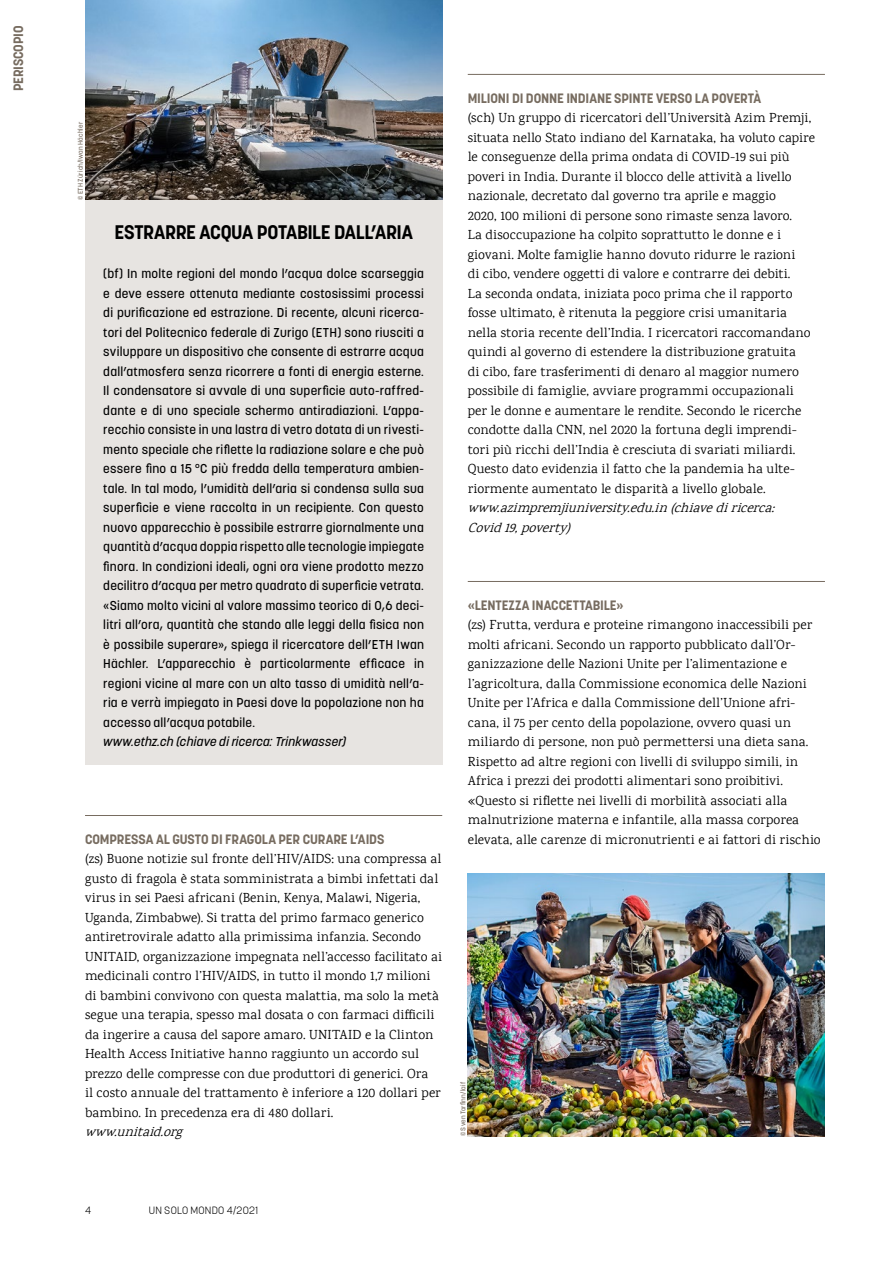
<style>
.page{position:relative;width:893px;height:1263px;background:#fff}
.page>*{position:absolute;margin:0;border:0;box-sizing:border-box;transform-origin:0 0}
.t1{font:700 19.5px "Korolev";letter-spacing:-.015em;color:#000}
.t2{font:13.5px/19.5px "Karma";letter-spacing:.01em;color:#000}
.t3{font:700 13.5px "Korolev";letter-spacing:-.01em;color:#776c60}
.t4{font:italic 13.5px/19.5px "Karma";color:#000}
.t5{font:500 12.75px/19.5px "Korolev";letter-spacing:.015em;color:#000;text-align:justify}
.t6{font:italic 500 12.75px "Korolev";letter-spacing:.01em;color:#000}
.t7{font:300 10.5px "Korolev";letter-spacing:.02em;color:#000}
.t8{font:500 6.75px "Korolev";letter-spacing:.015em;color:#776c60}
</style>
<div class="page">
<hr style="left:85px;top:815px;width:357px;height:1px;background:#776c60">
<hr style="left:468px;top:74px;width:357px;height:1px;background:#776c60">
<hr style="left:468px;top:581px;width:357px;height:1px;background:#776c60">
<div style="left:85px;top:198px;width:357px;height:566px;background:#e7e4e1"></div>
<img style="left:85px;top:0;width:357px;height:200px">
<img style="left:468px;top:874px;width:357px;height:262px">
<p class="t3" style="left:10px;top:91px;width:67px;rotate:-90deg">PERISCOPIO</p>
<p class="t8" style="left:76px;top:200px;width:80px;rotate:-90deg">© ETH Zürich/Iwan Hächler</p>
<h1 class="t1" style="left:115px;top:220px;width:300px">ESTRARRE ACQUA POTABILE DALL’ARIA</h1>
<p class="t5" style="left:103px;top:264px;width:322px">(bf) In molte regioni del mondo l’acqua dolce scarseggia e deve essere ottenuta mediante costosissimi processi di purificazione ed estrazione. Di recente, alcuni ricerca&shy;tori del Politecnico federale di Zurigo (ETH) sono riusciti a sviluppare un dispositivo che consente di estrarre acqua dall’atmosfera senza ricorrere a fonti di energia esterne.<br>Il condensatore si avvale di una superficie auto-raffred&shy;dante e di uno speciale schermo antiradiazioni. L’appa&shy;recchio consiste in una lastra di vetro dotata di un rivesti&shy;mento speciale che riflette la radiazione solare e che può essere fino a 15 °C più fredda della temperatura ambien&shy;tale. In tal modo, l’umidità dell’aria si condensa sulla sua superficie e viene raccolta in un recipiente. Con questo nuovo apparecchio è possibile estrarre giornalmente una quantità d’acqua doppia rispetto alle tecnologie impiegate finora. In condizioni ideali, ogni ora viene prodotto mezzo decilitro d’acqua per metro quadrato di superficie vetrata. «Siamo molto vicini al valore massimo teorico di 0,6 deci&shy;litri all’ora, quantità che stando alle leggi della fisica non è possibile superare», spiega il ricercatore dell’ETH Iwan Hächler. L’apparecchio è particolarmente efficace in regioni vicine al mare con un alto tasso di umidità nell’a&shy;ria e verrà impiegato in Paesi dove la popolazione non ha accesso all’acqua potabile.</p>
<p class="t6" style="left:103px;top:733px;width:244px">www.ethz.ch (chiave di ricerca: Trinkwasser)</p>
<p class="t3" style="left:85px;top:830px;width:301px">COMPRESSA AL GUSTO DI FRAGOLA PER CURARE L’AIDS</p>
<p class="t2" style="left:85px;top:849px;width:359px">(zs) Buone notizie sul fronte dell’HIV/AIDS: una compressa al gusto di fragola è stata somministrata a bimbi infettati dal virus in sei Paesi africani (Benin, Kenya, Malawi, Nigeria, Uganda, Zimbabwe). Si tratta del primo farmaco generico antiretrovirale adatto alla primissima infanzia. Secondo UNITAID, organizzazione impegnata nell’accesso facilitato ai medicinali contro l’HIV/AIDS, in tutto il mondo 1,7 milioni di bambini convivono con questa malattia, ma solo la metà segue una terapia, spesso mal dosata o con farmaci difficili da ingerire a causa del sapore amaro. UNITAID e la Clinton Health Access Initiative hanno raggiunto un accordo sul prezzo delle compresse con due produttori di generici. Ora<br>il costo annuale del trattamento è inferiore a 120 dollari per bambino. In precedenza era di 480 dollari.</p>
<p class="t4" style="left:85px;top:1122px;width:104px">www.unitaid.org</p>
<p class="t3" style="left:468px;top:89px;width:295px">MILIONI DI DONNE INDIANE SPINTE VERSO LA POVERTÀ</p>
<p class="t2" style="left:468px;top:108px;width:349px">(sch) Un gruppo di ricercatori dell’Università Azim Premji, situata nello Stato indiano del Karnataka, ha voluto capire le conseguenze della prima ondata di COVID-19 sui più poveri in India. Durante il blocco delle attività a livello nazionale, decretato dal governo tra aprile e maggio<br>2020, 100 milioni di persone sono rimaste senza lavoro.<br>La disoccupazione ha colpito soprattutto le donne e i giovani. Molte famiglie hanno dovuto ridurre le razioni<br>di cibo, vendere oggetti di valore e contrarre dei debiti.<br>La seconda ondata, iniziata poco prima che il rapporto fosse ultimato, è ritenuta la peggiore crisi umanitaria nella storia recente dell’India. I ricercatori raccomandano quindi al governo di estendere la distribuzione gratuita<br>di cibo, fare trasferimenti di denaro al maggior numero possibile di famiglie, avviare programmi occupazionali per le donne e aumentare le rendite. Secondo le ricerche condotte dalla CNN, nel 2020 la fortuna degli imprendi&shy;tori più ricchi dell’India è cresciuta di svariati miliardi.<br>Questo dato evidenzia il fatto che la pandemia ha ulte&shy;riormente aumentato le disparità a livello globale.</p>
<p class="t4" style="left:468px;top:498px;width:314px">www.azimpremjiuniversity.edu.in(chiavediricerca:<br>Covid19,poverty)</p>
<p class="t3" style="left:468px;top:596px;width:157px">«LENTEZZA INACCETTABILE»</p>
<p class="t2" style="left:468px;top:615px;width:354px">(zs) Frutta, verdura e proteine rimangono inaccessibili per molti africani. Secondo un rapporto pubblicato dall’Or&shy;ganizzazione delle Nazioni Unite per l’alimentazione e l’agricoltura, dalla Commissione economica delle Nazioni Unite per l’Africa e dalla Commissione dell’Unione afri&shy;cana, il 75 per cento della popolazione, ovvero quasi un miliardo di persone, non può permettersi una dieta sana.<br>Rispetto ad altre regioni con livelli di sviluppo simili, in Africa i prezzi dei prodotti alimentari sono proibitivi. «Questo si riflette nei livelli di morbilità associati alla malnutrizione materna e infantile, alla massa corporea elevata, alle carenze di micronutrienti e ai fattori di rischio</p>
<p class="t8" style="left:459px;top:1136px;width:56px;rotate:-90deg">© Sven Torfinn/laif</p>
<p class="t7" style="left:85px;top:1204px;width:8px">4</p>
<p class="t7" style="left:149px;top:1204px;width:111px">UN SOLO MONDO 4/2021</p>
</div>
